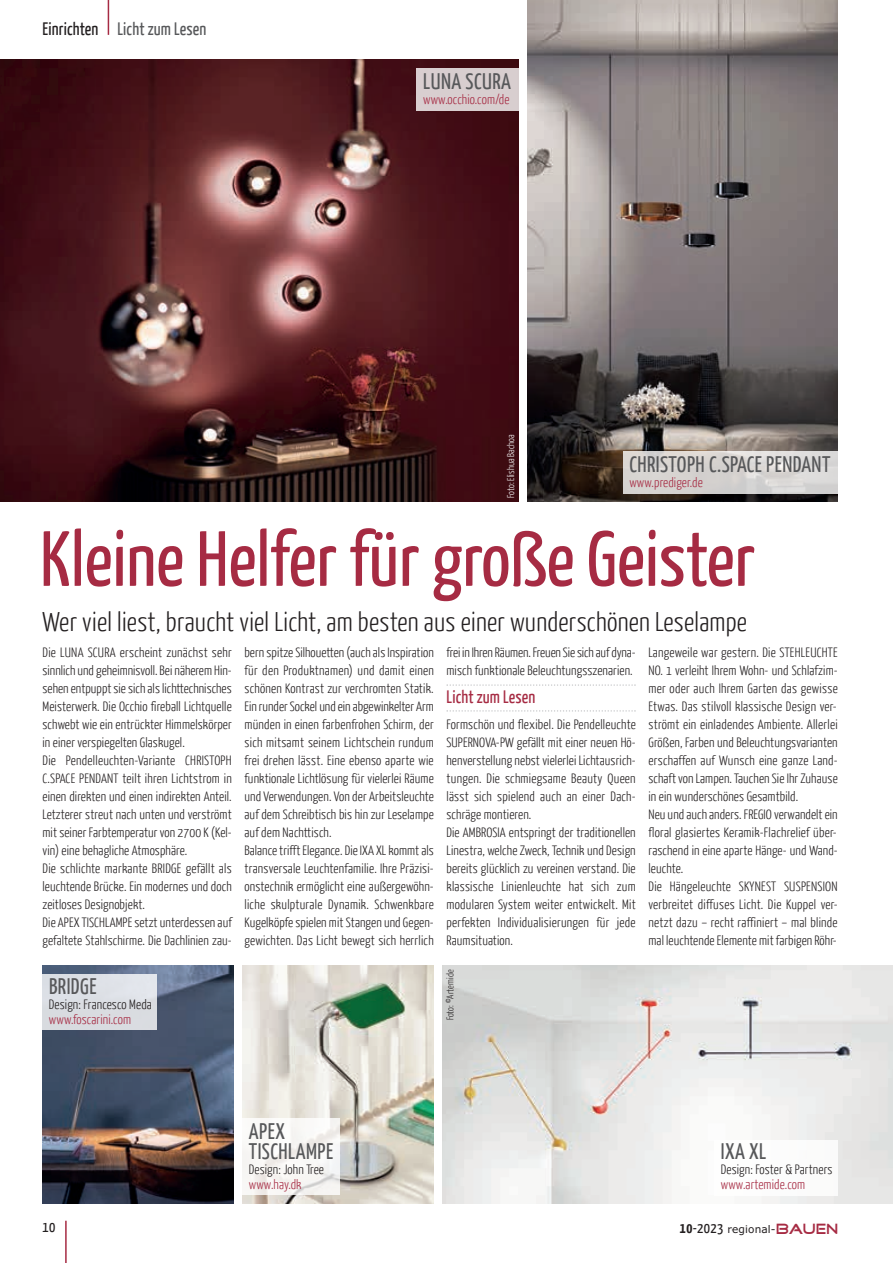
<style>
.page{position:relative;width:893px;height:1263px;background:#fff}
.page>*{position:absolute;margin:0;border:0;box-sizing:border-box;transform-origin:0 0}
.t1{font:78px "Yanone Kaffeesatz";color:#a62b43}
.t2{font:300 27px "Yanone Kaffeesatz";letter-spacing:.01em;color:#231f20}
.t3{font:22.5px "Yanone Kaffeesatz";letter-spacing:.02em;color:#57585a}
.t4{font:18px "Yanone Kaffeesatz";letter-spacing:.01em;color:#57585a}
.t5{font:18px "Yanone Kaffeesatz";letter-spacing:.01em;color:#a62b43}
.t6{font:15px "Yanone Kaffeesatz";color:#231f20}
.t7{font:300 13.5px/18px "Yanone Kaffeesatz";letter-spacing:.01em;color:#231f20;text-align:justify}
.t8{font:300 13.5px "Yanone Kaffeesatz";letter-spacing:.01em;color:#a62b43}
.t9{font:10.5px "XBOX360";letter-spacing:.01em;color:#231f20}
.t10{font:300 9.75px "Yanone Kaffeesatz";letter-spacing:.01em;color:#fff}
.t11{font:300 9.75px "Yanone Kaffeesatz";letter-spacing:.01em;color:#231f20}
.s1{color:#231f20}
.s2{font-family:"Yanone Kaffeesatz";font-weight:700;font-size:15px}
.s3{font-family:"Yanone Kaffeesatz";font-size:15px}
.s4{font-family:"Good Times";font-size:15px;color:#a62b43}
</style>
<div class="page">
<img style="left:0;top:60px;width:519px;height:442px">
<img style="left:527px;top:0;width:311px;height:502px">
<hr style="left:108px;top:0;width:1px;height:35px;background:#a62b43">
<svg style="left:446px;top:684px;width:190px;height:2px"></svg>
<svg style="left:446px;top:710px;width:190px;height:1px"></svg>
<img style="left:43px;top:965px;width:191px;height:238px">
<img style="left:242px;top:965px;width:192px;height:238px">
<div style="left:623px;top:451px;width:215px;height:42px;background:#fff;opacity:.8"></div>
<div style="left:417px;top:68px;width:102px;height:43px;background:#d8cecf"></div>
<div style="left:43px;top:974px;width:114px;height:55px;background:#dbdee4"></div>
<div style="left:242px;top:1118px;width:98px;height:77px;background:#fff;opacity:.8"></div>
<hr style="left:65px;top:1220px;width:2px;height:43px;background:#a62b43">
<img style="left:442px;top:965px;width:451px;height:238px">
<div style="left:714px;top:1140px;width:124px;height:55px;background:#fff"></div>
<p class="t4" style="left:43px;top:17px;width:165px"><span class="s1">Einrichten</span> Licht zum Lesen</p>
<p class="t3" style="left:423px;top:67px;width:89px">LUNA SCURA</p>
<p class="t8" style="left:423px;top:91px;width:88px">www.occhio.com/de</p>
<p class="t10" style="left:505px;top:497px;width:65px;rotate:-90deg">Foto: Elishua Bachoa</p>
<p class="t3" style="left:629px;top:450px;width:202px">CHRISTOPH C.SPACE PENDANT</p>
<p class="t8" style="left:629px;top:473px;width:75px">www.prediger.de</p>
<p class="t1" style="left:40px;top:511px;width:716px">Kleine Helfer für große Geister</p>
<p class="t2" style="left:43px;top:605px;width:706px">Wer viel liest, braucht viel Licht, am besten aus einer wunderschönen Leselampe</p>
<p class="t7" style="left:43px;top:643px;width:191px">Die LUNA SCURA erscheint zunächst sehr sinnlich und geheimnisvoll. Bei näherem Hin&shy;sehen entpuppt sie sich als lichttechnisches Meisterwerk. Die Occhio fireball Lichtquelle schwebt wie ein entrückter Himmelskörper in einer verspiegelten Glaskugel.</p>
<p class="t7" style="left:43px;top:751px;width:191px">Die Pendelleuchten-Variante CHRISTOPH C.SPACE PENDANT teilt ihren Lichtstrom in einen direkten und einen indirekten Anteil.<br>Letzterer streut nach unten und verströmt mit seiner Farbtemperatur von 2700 K (Kel&shy;vin) eine behagliche Atmosphäre.</p>
<p class="t7" style="left:43px;top:859px;width:191px">Die schlichte markante BRIDGE gefällt als leuchtende Brücke. Ein modernes und doch zeitloses Designobjekt.</p>
<p class="t7" style="left:43px;top:913px;width:191px">Die APEX TISCHLAMPE setzt unterdessen auf gefaltete Stahlschirme. Die Dachlinien zau-</p>
<p class="t7" style="left:244px;top:643px;width:191px">bern spitze Silhouetten (auch als Inspiration für den Produktnamen) und damit einen schönen Kontrast zur verchromten Statik.<br>Ein runder Sockel und ein abgewinkelter Arm münden in einen farbenfrohen Schirm, der sich mitsamt seinem Lichtschein rundum frei drehen lässt. Eine ebenso aparte wie funktionale Lichtlösung für vielerlei Räume und Verwendungen. Von der Arbeitsleuchte auf dem Schreibtisch bis hin zur Leselampe auf dem Nachttisch.</p>
<p class="t7" style="left:244px;top:841px;width:191px">Balance trifft Elegance. Die IXA XL kommt als transversale Leuchtenfamilie. Ihre Präzisi&shy;onstechnik ermöglicht eine außergewöhn - liche skulpturale Dynamik. Schwenkbare Kugelköpfe spielen mit Stangen und Gegen&shy;gewichten. Das Licht bewegt sich herrlich</p>
<p class="t7" style="left:446px;top:643px;width:191px">frei in Ihren Räumen. Freuen Sie sich auf dyna - misch funktionale Beleuchtungsszenarien.</p>
<p class="t5" style="left:446px;top:686px;width:90px">Licht zum Lesen</p>
<p class="t7" style="left:446px;top:715px;width:191px">Formschön und flexibel. Die Pendelleuchte SUPERNOVA-PW gefällt mit einer neuen Hö&shy;henverstellung nebst vielerlei Lichtausrich&shy;tungen. Die schmiegsame Beauty Queen lässt sich spielend auch an einer Dach&shy;schräge montieren.</p>
<p class="t7" style="left:446px;top:823px;width:191px">Die AMBROSIA entspringt der traditionellen Linestra, welche Zweck, Technik und Design bereits glücklich zu vereinen verstand. Die klassische Linienleuchte hat sich zum modularen System weiter entwickelt. Mit perfekten Individualisierungen für jede Raumsituation.</p>
<p class="t7" style="left:648px;top:643px;width:191px">Langeweile war gestern. Die STEHLEUCHTE NO. 1 verleiht Ihrem Wohn- und Schlafzim&shy;mer oder auch Ihrem Garten das gewisse Etwas. Das stilvoll klassische Design ver&shy;strömt ein einladendes Ambiente. Allerlei Größen, Farben und Beleuchtungsvarianten erschaffen auf Wunsch eine ganze Land&shy;schaft von Lampen. Tauchen Sie Ihr Zuhause in ein wunderschönes Gesamtbild.</p>
<p class="t7" style="left:648px;top:805px;width:191px">Neu und auch anders. FREGIO verwandelt ein floral glasiertes Keramik-Flachrelief über&shy;raschend in eine aparte Hänge- und Wand&shy;leuchte.</p>
<p class="t7" style="left:648px;top:877px;width:191px">Die Hängeleuchte SKYNEST SUSPENSION verbreitet diffuses Licht. Die Kuppel ver-</p>
<p class="t7" style="left:648px;top:913px;width:191px">netzt dazu – recht raffiniert – mal blinde</p>
<p class="t7" style="left:648px;top:931px;width:190px">mal leuchtende Elemente mit farbigen Röhr-</p>
<p class="t3" style="left:49px;top:972px;width:49px">BRIDGE</p>
<p class="t7" style="left:49px;top:994px;width:104px">Design: Francesco Meda</p>
<p class="t8" style="left:49px;top:1010px;width:84px">www.foscarini.com</p>
<p class="t3" style="left:249px;top:1117px;width:38px">APEX</p>
<p class="t3" style="left:249px;top:1137px;width:86px">TISCHLAMPE</p>
<p class="t7" style="left:249px;top:1159px;width:77px">Design: John Tree</p>
<p class="t8" style="left:249px;top:1175px;width:54px">www.hay.dk</p>
<p class="t11" style="left:444px;top:1020px;width:52px;rotate:-90deg">Foto: ©Artemide</p>
<p class="t3" style="left:721px;top:1138px;width:47px">IXA XL</p>
<p class="t7" style="left:721px;top:1160px;width:113px">Design: Foster &amp; Partners</p>
<p class="t8" style="left:721px;top:1176px;width:86px">www.artemide.com</p>
<p class="t7" style="left:733px;top:1160px;width:117px">Design: Natascha Madeiski</p>
<p class="t8" style="left:733px;top:1176px;width:111px">www.pulpopr ducts.com</p>
<p class="t6" style="left:43px;top:1217px;width:14px">10</p>
<p class="t9" style="left:680px;top:1225px;width:160px"><span class="s2">10</span><span class="s3">-2023</span> regional-<span class="s4">BAUEN</span></p>
</div>
